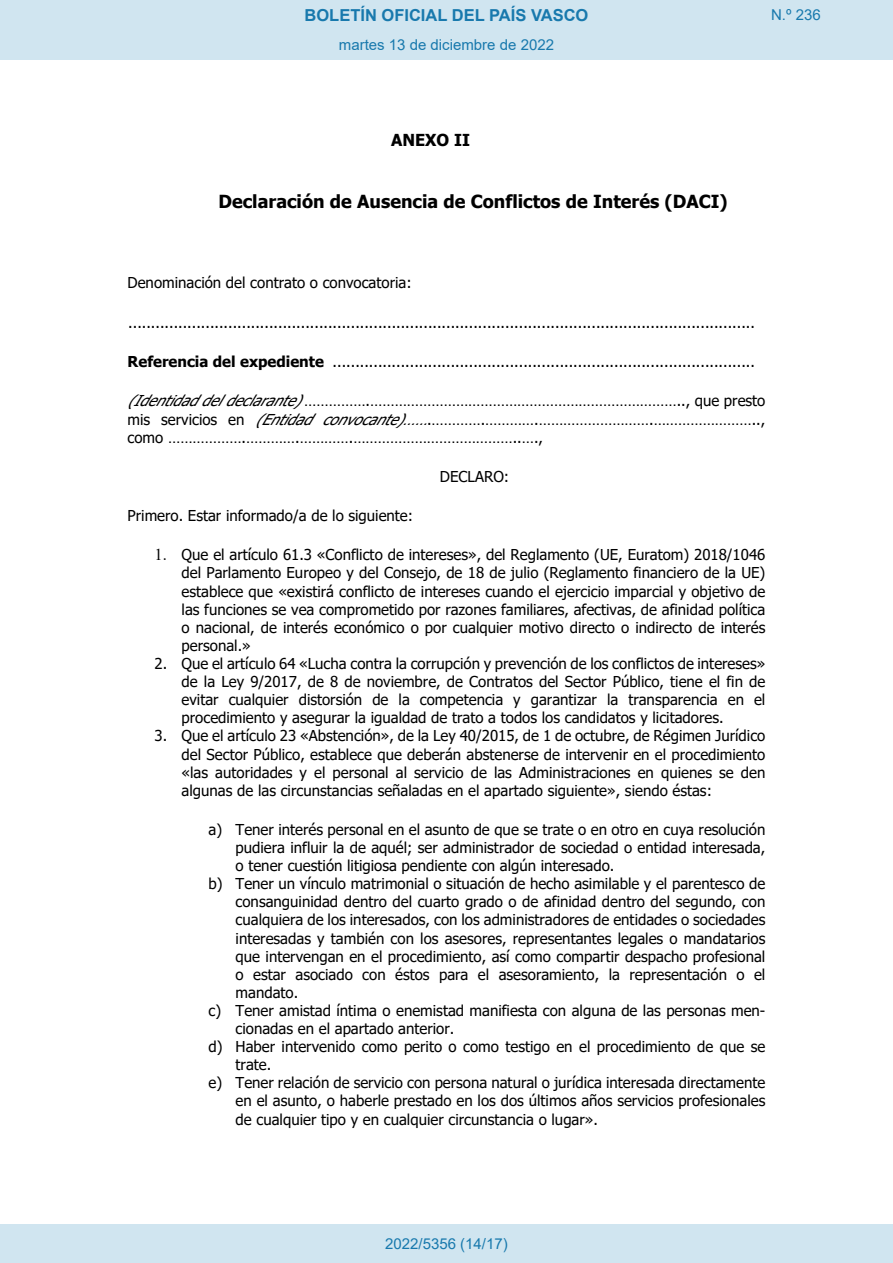
<style>
.page{position:relative;width:893px;height:1263px;background:#fff}
.page>*{position:absolute;margin:0;border:0;box-sizing:border-box;transform-origin:0 0}
.t1{font:700 18px "Tahoma";color:#000}
.t2{font:700 16.5px "Arial";color:#1879ad}
.t3{font:700 16.5px "Tahoma";color:#000}
.t4{font:15px/18.1px "Tahoma";color:#000;text-align:justify}
.Paginacion_Centro{font:15px "Arial";color:#1879ad}
.s1{font-weight:700}
.s2{font-style:italic}
.s3{font-family:"Times New Roman";font-size:16.5px}
</style>
<div class="page">
<div style="left:0;top:0;width:893px;height:60px;background:#d0e5f0"></div>
<div style="left:0;top:1225px;width:893px;height:38px;background:#d0e5f0"></div>
<p class="t2" style="left:305px;top:3px;width:285px">BOLETÍN OFICIAL DEL PAÍS VASCO</p>
<p class="Paginacion_Centro" style="left:771px;top:5px;width:51px">N.º 236</p>
<p class="Paginacion_Centro" style="left:339px;top:35px;width:217px">martes 13 de diciembre de 2022</p>
<p class="t3" style="left:391px;top:129px;width:80px">ANEXO II</p>
<p class="t1" style="left:218px;top:188px;width:511px">Declaración de Ausencia de Conflictos de Interés (DACI)</p>
<p class="t4" style="left:128px;top:275px;width:286px">Denominación del contrato o convocatoria:</p>
<p class="t4" style="left:128px;top:314px;width:628px">..........................................................................................................................................</p>
<p class="t4" style="left:128px;top:354px;width:629px"><span class="s1">Referencia del expediente</span> .............................................................................................</p>
<p class="t4" style="left:128px;top:393px;width:639px"><span class="s2">(Identidaddeldeclarante)</span>…………….………………………………………………………………….., que presto mis servicios en <span class="s2">(Entidadconvocante)……</span>.………….………….……………………….…………………….., como ……………….………….………….…………………………………..….,</p>
<p class="t4" style="left:440px;top:468px;width:71px">DECLARO:</p>
<p class="t4" style="left:128px;top:507px;width:287px">Primero. Estar informado/a de lo siguiente:</p>
<p class="t4" style="left:182px;top:547px;width:585px;text-indent:-27px"><span class="s3">1.</span> Que el artículo 61.3 «Conflicto de intereses», del Reglamento (UE, Euratom) 2018/1046 del Parlamento Europeo y del Consejo, de 18 de julio (Reglamento financiero de la UE) establece que «existirá conflicto de intereses cuando el ejercicio imparcial y objetivo de las funciones se vea comprometido por razones familiares, afectivas, de afinidad política o nacional, de interés económico o por cualquier motivo directo o indirecto de interés personal.»</p>
<p class="t4" style="left:182px;top:655px;width:585px;text-indent:-27px">2. Que el artículo 64 «Lucha contra la corrupción y prevención de los conflictos de intereses» de la Ley 9/2017, de 8 de noviembre, de Contratos del Sector Público, tiene el fin de evitar cualquier distorsión de la competencia y garantizar la transparencia en el procedimiento y asegurar la igualdad de trato a todos los candidatos y licitadores.</p>
<p class="t4" style="left:182px;top:728px;width:585px;text-indent:-27px">3. Que el artículo 23 «Abstención», de la Ley 40/2015, de 1 de octubre, de Régimen Jurídico del Sector Público, establece que deberán abstenerse de intervenir en el procedimiento «las autoridades y el personal al servicio de las Administraciones en quienes se den algunas de las circunstancias señaladas en el apartado siguiente», siendo éstas:</p>
<p class="t4" style="left:209px;top:821px;width:558px">a) Tener interés personal en el asunto de que se trate o en otro en cuya resolución</p>
<p class="t4" style="left:236px;top:839px;width:531px">pudiera influir la de aquél; ser administrador de sociedad o entidad interesada,</p>
<p class="t4" style="left:236px;top:857px;width:380px">o tener cuestión litigiosa pendiente con algún interesado.</p>
<p class="t4" style="left:209px;top:875px;width:558px">b) Tener un vínculo matrimonial o situación de hecho asimilable y el parentesco de</p>
<p class="t4" style="left:236px;top:893px;width:531px">consanguinidad dentro del cuarto grado o de afinidad dentro del segundo, con</p>
<p class="t4" style="left:236px;top:912px;width:531px">cualquiera de los interesados, con los administradores de entidades o sociedades</p>
<p class="t4" style="left:236px;top:930px;width:531px">interesadas y también con los asesores, representantes legales o mandatarios</p>
<p class="t4" style="left:236px;top:948px;width:531px">que intervengan en el procedimiento, así como compartir despacho profesional</p>
<p class="t4" style="left:236px;top:966px;width:531px">o estar asociado con éstos para el asesoramiento, la representación o el</p>
<p class="t4" style="left:236px;top:984px;width:64px">mandato.</p>
<p class="t4" style="left:209px;top:1002px;width:558px">c) Tener amistad íntima o enemistad manifiesta con alguna de las personas men-</p>
<p class="t4" style="left:236px;top:1020px;width:220px">cionadas en el apartado anterior.</p>
<p class="t4" style="left:209px;top:1038px;width:558px">d) Haber intervenido como perito o como testigo en el procedimiento de que se</p>
<p class="t4" style="left:236px;top:1056px;width:37px">trate.</p>
<p class="t4" style="left:209px;top:1075px;width:558px">e) Tener relación de servicio con persona natural o jurídica interesada directamente</p>
<p class="t4" style="left:236px;top:1093px;width:531px">en el asunto, o haberle prestado en los dos últimos años servicios profesionales</p>
<p class="t4" style="left:236px;top:1111px;width:364px">de cualquier tipo y en cualquier circunstancia o lugar».</p>
<p class="Paginacion_Centro" style="left:385px;top:1234px;width:124px">2022/5356 (14/17)</p>
</div>
